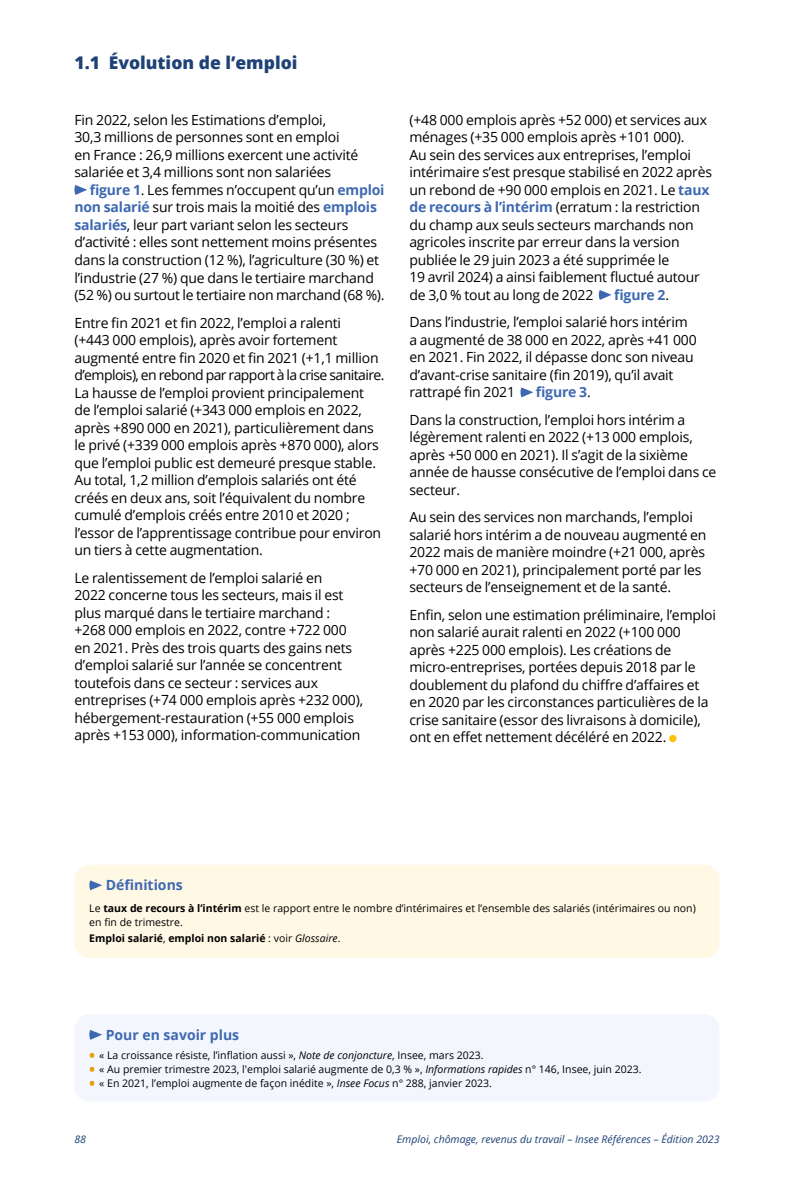
<style>
.page{position:relative;width:794px;height:1191px;background:#fff}
.page>*{position:absolute;margin:0;border:0;box-sizing:border-box;transform-origin:0 0}
.t1{font:800 17.5px "Open Sans";color:#1e4176}
.t2{font:14px/17.5px "Open Sans";letter-spacing:-.015em;color:#000}
.t3{font:700 14px "Open Sans";color:#3e69b1}
.t4{font:10.5px/14px "Open Sans";color:#000}
.t5{font:italic 10.5px "Open Sans";color:#1e4176}
.t6{font:700 10.5px "Open Sans";color:#000}
.s1{font-weight:700;color:#3e69b1}
.s2{font-weight:700}
.s3{font-weight:400}
.s4{font-weight:400;font-style:italic}
.s5{font-weight:700;font-size:15.75px;color:#e89e03}
.s6{font-style:italic}
</style>
<div class="page">
<svg style="left:74px;top:185px;width:13px;height:10px"></svg>
<svg style="left:598px;top:290px;width:13px;height:10px"></svg>
<svg style="left:520px;top:387px;width:13px;height:10px"></svg>
<div style="left:669px;top:735px;width:7px;height:7px;background:#fdc20b;border-radius:50%"></div>
<div style="left:74px;top:864px;width:645px;height:94px;background:#fef8e5;border-radius:15px"></div>
<svg style="left:89px;top:880px;width:13px;height:10px"></svg>
<div style="left:74px;top:1014px;width:645px;height:87px;background:#f3f7fd;border-radius:15px"></div>
<svg style="left:89px;top:1030px;width:13px;height:9px"></svg>
<p class="t1" style="left:74px;top:49px;width:225px">1.1 Évolution de l’emploi</p>
<p class="t2" style="left:74px;top:111px;width:285px">Fin 2022, selon les Estimations d’emploi,<br>30,3 millions de personnes sont en emploi en France : 26,9 millions exercent une activité salariée et 3,4 millions sont non salariées</p>
<p class="t2" style="left:74px;top:181px;width:312px;text-indent:15px"><span class="s1">figure 1</span>. Les femmes n’occupent qu’un <span class="s1">emploi non salarié</span> sur trois mais la moitié des <span class="s1">emplois salariés</span>, leur part variant selon les secteurs d’activité : elles sont nettement moins présentes dans la construction (12 %), l’agriculture (30 %) et l’industrie (27 %) que dans le tertiaire marchand (52 %) ou surtout le tertiaire non marchand (68 %).</p>
<p class="t2" style="left:74px;top:313px;width:312px">Entre fin 2021 et fin 2022, l’emploi a ralenti<br>(+443 000 emplois), après avoir fortement augmenté entre fin 2020 et fin 2021 (+1,1 million d’emplois), en rebond par rapport à la crise sanitaire.<br>La hausse de l’emploi provient principalement<br>de l’emploi salarié (+343 000 emplois en 2022, après +890 000 en 2021), particulièrement dans le privé (+339 000 emplois après +870 000), alors que l’emploi public est demeuré presque stable.<br>Au total, 1,2 million d’emplois salariés ont été créés en deux ans, soit l’équivalent du nombre cumulé d’emplois créés entre 2010 et 2020 ; l’essor de l’apprentissage contribue pour environ un tiers à cette augmentation.</p>
<p class="t2" style="left:74px;top:568px;width:290px">Le ralentissement de l’emploi salarié en<br>2022 concerne tous les secteurs, mais il est plus marqué dans le tertiaire marchand : +268 000 emplois en 2022, contre +722 000 en 2021. Près des trois quarts des gains nets d’emploi salarié sur l’année se concentrent toutefois dans ce secteur : services aux entreprises (+74 000 emplois après +232 000), hébergement‑restauration (+55 000 emplois après +153 000), information‑communication</p>
<p class="t2" style="left:409px;top:111px;width:304px">(+48 000 emplois après +52 000) et services aux ménages (+35 000 emplois après +101 000).<br>Au sein des services aux entreprises, l’emploi intérimaire s’est presque stabilisé en 2022 après un rebond de +90 000 emplois en 2021. Le <span class="s1">taux de recours à l’intérim</span> (erratum : la restriction du champ aux seuls secteurs marchands non agricoles inscrite par erreur dans la version publiée le 29 juin 2023 a été supprimée le<br>19 avril 2024) a ainsi faiblement fluctué autour de 3,0 % tout au long de 2022</p>
<p class="t2" style="left:409px;top:281px;width:280px;line-height:27.5px;text-indent:205px"><span class="s1">figure 2</span>.<br>Dans l’industrie, l’emploi salarié hors intérim</p>
<p class="t2" style="left:409px;top:331px;width:289px">a augmenté de 38 000 en 2022, après +41 000 en 2021. Fin 2022, il dépasse donc son niveau d’avant‑crise sanitaire (fin 2019), qu’il avait rattrapé fin 2021</p>
<p class="t2" style="left:409px;top:378px;width:277px;line-height:27.5px;text-indent:126px"><span class="s1">figure 3</span>.<br>Dans la construction, l’emploi hors intérim a</p>
<p class="t2" style="left:409px;top:428px;width:308px">légèrement ralenti en 2022 (+13 000 emplois, après +50 000 en 2021). Il s’agit de la sixième année de hausse consécutive de l’emploi dans ce secteur.</p>
<p class="t2" style="left:409px;top:508px;width:299px">Au sein des services non marchands, l’emploi salarié hors intérim a de nouveau augmenté en 2022 mais de manière moindre (+21 000, après +70 000 en 2021), principalement porté par les secteurs de l’enseignement et de la santé.</p>
<p class="t2" style="left:409px;top:605px;width:308px">Enfin, selon une estimation préliminaire, l’emploi non salarié aurait ralenti en 2022 (+100 000 après +225 000 emplois). Les créations de micro‑entreprises, portées depuis 2018 par le doublement du plafond du chiffre d’affaires et en 2020 par les circonstances particulières de la crise sanitaire (essor des livraisons à domicile), ont en effet nettement décéléré en 2022.</p>
<p class="t3" style="left:106px;top:875px;width:78px">Définitions</p>
<p class="t4" style="left:89px;top:900px;width:608px">Le <span class="s2">taux de recours à l’intérim</span> est le rapport entre le nombre d’intérimaires et l’ensemble des salariés (intérimaires ou non) en fin de trimestre.</p>
<p class="t6" style="left:89px;top:931px;width:253px">Emploi salarié<span class="s3">,</span> emploi non salarié <span class="s3">: voir</span> <span class="s4">Glossaire</span><span class="s3">.</span></p>
<p class="t3" style="left:106px;top:1024px;width:135px">Pour en savoir plus</p>
<p class="t4" style="left:89px;top:1047px;width:396px"><span class="s5">•</span> « La croissance résiste, l’inflation aussi », <span class="s6">Note de conjoncture</span>, Insee, mars 2023.</p>
<p class="t4" style="left:89px;top:1061px;width:554px"><span class="s5">•</span> « Au premier trimestre 2023, l'emploi salarié augmente de 0,3 % », <span class="s6">Informations rapides</span> n° 146, Insee, juin 2023.</p>
<p class="t4" style="left:89px;top:1075px;width:404px"><span class="s5">•</span> « En 2021, l’emploi augmente de façon inédite », <span class="s6">Insee Focus</span> n° 288, janvier 2023.</p>
<p class="t5" style="left:74px;top:1132px;width:13px">88</p>
<p class="t5" style="left:397px;top:1132px;width:324px">Emploi, chômage, revenus du travail – Insee Références – Édition 2023</p>
</div>
